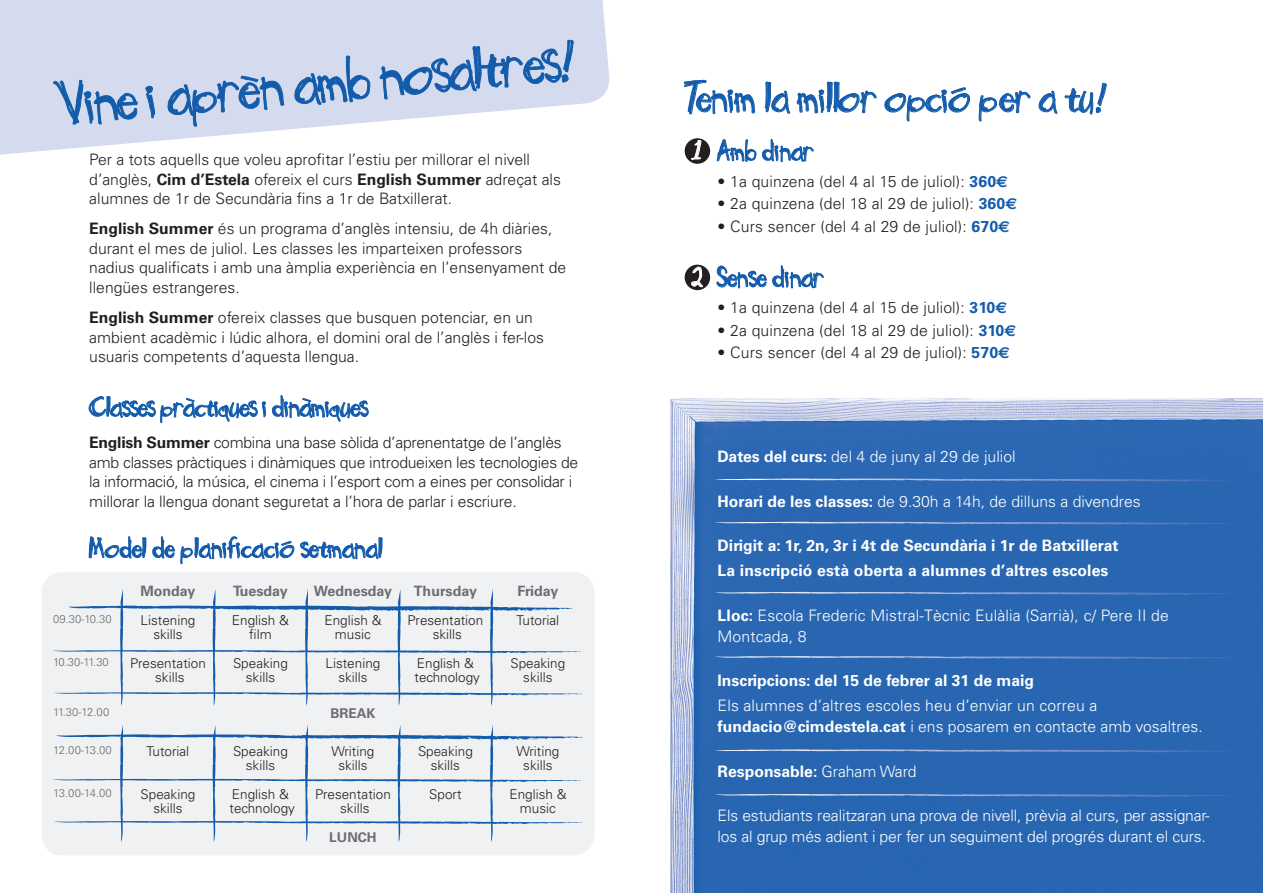
<style>
.page{position:relative;width:1263px;height:893px;background:#fff}
.page>*{position:absolute;margin:0;border:0;box-sizing:border-box;transform-origin:0 0}
.t1{font:51px "Scotty";color:#135cab}
.t2{font:36px "Scotty";letter-spacing:.01em;color:#135cab}
.t3{font:24px "Scotty";letter-spacing:.02em;color:#135cab}
.t4{font:24px "Scotty";color:#135cab}
.t5{font:22.5px "Scotty";color:#fff}
.t6{font:300 15.75px/19.5px "Univers";color:#231f20}
.t7{font:300 15.75px/21px "Univers";color:#fff}
.t8{font:300 15.75px/19.5px "Univers";letter-spacing:-.02em;color:#231f20}
.t9{font:700 15.75px "Univers";color:#fff}
.t10{font:700 14.25px "Univers";color:#6c6d70}
.t11{font:300 13.5px "Univers";color:#231f20}
.t12{font:700 13.5px "Univers";color:#6c6d70}
.t13{font:300 11.25px "Univers";color:#6c6d70}
.s1{font-weight:700}
.s2{font-weight:700;color:#135cab}
.s3{font-family:"Euro Sans";font-weight:700;color:#135cab}
.s4{font-weight:300}
</style>
<div class="page">
<img style="left:670px;top:398px;width:593px;height:495px">
<div style="left:42px;top:572px;width:552px;height:283px;background:#f0f1f2;border-radius:21px"></div>
<svg style="left:0;top:0;width:610px;height:155px;fill:#d5dbee"></svg>
<svg style="left:53px;top:80px;width:85px;height:45px;background:#b3c5e2"></svg>
<svg style="left:146px;top:85px;width:9px;height:33px"></svg>
<svg style="left:167px;top:76px;width:117px;height:51px;background:#b8c8e3"></svg>
<svg style="left:294px;top:56px;width:76px;height:49px;background:#b5c6e2"></svg>
<svg style="left:379px;top:40px;width:196px;height:59px;background:#b9c8e4"></svg>
<svg style="left:88px;top:396px;width:178px;height:27px"></svg>
<svg style="left:272px;top:395px;width:97px;height:27px"></svg>
<svg style="left:89px;top:536px;width:57px;height:22px"></svg>
<svg style="left:152px;top:536px;width:142px;height:29px"></svg>
<svg style="left:300px;top:537px;width:82px;height:23px"></svg>
<svg style="left:53px;top:725px;width:530px;height:117px"></svg>
<svg style="left:53px;top:589px;width:530px;height:117px"></svg>
<svg style="left:715px;top:794px;width:257px;height:2px"></svg>
<svg style="left:715px;top:592px;width:257px;height:2px"></svg>
<svg style="left:715px;top:750px;width:257px;height:2px"></svg>
<svg style="left:715px;top:656px;width:257px;height:2px"></svg>
<svg style="left:715px;top:522px;width:257px;height:2px"></svg>
<svg style="left:715px;top:479px;width:257px;height:2px"></svg>
<svg style="left:884px;top:87px;width:86px;height:35px"></svg>
<svg style="left:978px;top:90px;width:53px;height:32px"></svg>
<svg style="left:1038px;top:90px;width:19px;height:24px"></svg>
<svg style="left:1064px;top:83px;width:43px;height:31px"></svg>
<svg style="left:762px;top:81px;width:115px;height:81px"></svg>
<svg style="left:684px;top:80px;width:72px;height:84px"></svg>
<svg style="left:717px;top:265px;width:107px;height:24px"></svg>
<div style="left:685px;top:265px;width:25px;height:25px;background:#231f20;border-radius:50%"></div>
<svg style="left:691px;top:266px;width:12px;height:22px"></svg>
<p class="t1" style="left:49px;top:77px;width:525px;rotate:-5deg">Vine i aprèn amb nosaltres!</p>
<p class="t6" style="left:89px;top:150px;width:473px">Per a tots aquells que voleu aprofitar l’estiu per millorar el nivell d’anglès, <span class="s1">Cim d’Estela</span> ofereix el curs <span class="s1">English Summer</span> adreçat als alumnes de 1r de Secundària fins a 1r de Batxillerat.</p>
<p class="t6" style="left:89px;top:219px;width:478px"><span class="s1">English Summer</span> és un programa d’anglès intensiu, de 4h diàries, durant el mes de juliol. Les classes les imparteixen professors nadius qualificats i amb una àmplia experiència en l’ensenyament de llengües estrangeres.</p>
<p class="t6" style="left:89px;top:308px;width:456px"><span class="s1">English Summer</span> ofereix classes que busquen potenciar, en un ambient acadèmic i lúdic alhora, el domini oral de l’anglès i fer-los usuaris competents d’aquesta llengua.</p>
<p class="t4" style="left:89px;top:394px;width:280px">Classes pràctiques i dinàmiques</p>
<p class="t8" style="left:89px;top:433px;width:490px"><span class="s1">English Summer</span> combina una base sòlida d’aprenentatge de l’anglès amb classes pràctiques i dinàmiques que introdueixen les tecnologies de la informació, la música, el cinema i l’esport com a eines per consolidar i millorar la llengua donant seguretat a l’hora de parlar i escriure.</p>
<p class="t3" style="left:89px;top:535px;width:295px">Model de planificació setmanal</p>
<p class="t10" style="left:140px;top:583px;width:57px">Monday</p>
<p class="t11" style="left:141px;top:612px;width:56px">Listening</p>
<p class="t11" style="left:153px;top:626px;width:31px">skills</p>
<p class="t11" style="left:130px;top:655px;width:77px">Presentation</p>
<p class="t11" style="left:155px;top:669px;width:31px">skills</p>
<p class="t10" style="left:233px;top:583px;width:56px">Tuesday</p>
<p class="t11" style="left:232px;top:612px;width:59px">English &amp;</p>
<p class="t11" style="left:249px;top:626px;width:24px">film</p>
<p class="t11" style="left:233px;top:655px;width:56px">Speaking</p>
<p class="t11" style="left:246px;top:669px;width:31px">skills</p>
<p class="t10" style="left:414px;top:583px;width:65px">Thursday</p>
<p class="t11" style="left:408px;top:612px;width:77px">Presentation</p>
<p class="t11" style="left:433px;top:626px;width:31px">skills</p>
<p class="t11" style="left:417px;top:655px;width:59px">English &amp;</p>
<p class="t11" style="left:415px;top:669px;width:67px">technology</p>
<p class="t10" style="left:314px;top:583px;width:80px">Wednesday</p>
<p class="t11" style="left:324px;top:612px;width:59px">English &amp;</p>
<p class="t11" style="left:335px;top:626px;width:38px">music</p>
<p class="t11" style="left:326px;top:655px;width:56px">Listening</p>
<p class="t11" style="left:338px;top:669px;width:31px">skills</p>
<p class="t12" style="left:330px;top:705px;width:47px">BREAK</p>
<p class="t11" style="left:331px;top:743px;width:44px">Writing</p>
<p class="t11" style="left:338px;top:757px;width:31px">skills</p>
<p class="t11" style="left:315px;top:786px;width:77px">Presentation</p>
<p class="t11" style="left:340px;top:800px;width:31px">skills</p>
<p class="t12" style="left:329px;top:829px;width:49px">LUNCH</p>
<p class="t10" style="left:517px;top:583px;width:42px">Friday</p>
<p class="t11" style="left:517px;top:612px;width:44px">Tutorial</p>
<p class="t11" style="left:510px;top:655px;width:56px">Speaking</p>
<p class="t11" style="left:523px;top:669px;width:31px">skills</p>
<p class="t13" style="left:53px;top:612px;width:60px">09.30-10.30</p>
<p class="t13" style="left:53px;top:655px;width:57px">10.30-11.30</p>
<p class="t13" style="left:53px;top:705px;width:58px">11.30-12.00</p>
<p class="t13" style="left:53px;top:743px;width:60px">12.00-13.00</p>
<p class="t13" style="left:53px;top:786px;width:60px">13.00-14.00</p>
<p class="t11" style="left:233px;top:743px;width:56px">Speaking</p>
<p class="t11" style="left:246px;top:757px;width:31px">skills</p>
<p class="t11" style="left:232px;top:786px;width:59px">English &amp;</p>
<p class="t11" style="left:230px;top:800px;width:67px">technology</p>
<p class="t11" style="left:418px;top:743px;width:56px">Speaking</p>
<p class="t11" style="left:431px;top:757px;width:31px">skills</p>
<p class="t11" style="left:429px;top:786px;width:34px">Sport</p>
<p class="t11" style="left:147px;top:743px;width:44px">Tutorial</p>
<p class="t11" style="left:141px;top:786px;width:56px">Speaking</p>
<p class="t11" style="left:153px;top:800px;width:31px">skills</p>
<p class="t11" style="left:516px;top:743px;width:44px">Writing</p>
<p class="t11" style="left:523px;top:757px;width:31px">skills</p>
<p class="t11" style="left:509px;top:786px;width:59px">English &amp;</p>
<p class="t11" style="left:520px;top:800px;width:38px">music</p>
<p class="t2" style="left:685px;top:78px;width:422px">Tenim la millor opció per a tu!</p>
<p class="t3" style="left:718px;top:138px;width:97px">Amb dinar</p>
<p class="t6" style="left:718px;top:171px;width:292px">• 1a quinzena (del 4 al 15 de juliol): <span class="s2">360</span><span class="s3">€</span></p>
<p class="t6" style="left:718px;top:194px;width:301px">• 2a quinzena (del 18 al 29 de juliol): <span class="s2">360</span><span class="s3">€</span></p>
<p class="t6" style="left:718px;top:216px;width:294px">• Curs sencer (del 4 al 29 de juliol): <span class="s2">670</span><span class="s3">€</span></p>
<p class="t5" style="left:691px;top:138px;width:11px">1</p>
<p class="t5" style="left:692px;top:265px;width:12px">2</p>
<p class="t3" style="left:718px;top:264px;width:107px">Sense dinar</p>
<p class="t6" style="left:718px;top:298px;width:291px">• 1a quinzena (del 4 al 15 de juliol): <span class="s2">310</span><span class="s3">€</span></p>
<p class="t6" style="left:718px;top:320px;width:300px">• 2a quinzena (del 18 al 29 de juliol): <span class="s2">310</span><span class="s3">€</span></p>
<p class="t6" style="left:718px;top:343px;width:294px">• Curs sencer (del 4 al 29 de juliol): <span class="s2">570</span><span class="s3">€</span></p>
<p class="t7" style="left:718px;top:446px;width:299px"><span class="s1">Dates del curs:</span> del 4 de juny al 29 de juliol</p>
<p class="t7" style="left:718px;top:490px;width:425px"><span class="s1">Horari de les classes:</span> de 9.30h a 14h, de dilluns a divendres</p>
<p class="t9" style="left:718px;top:536px;width:403px">Dirigit a: 1r, 2n, 3r i 4t de Secundària i 1r de Batxillerat</p>
<p class="t9" style="left:718px;top:561px;width:392px">La inscripció està oberta a alumnes d’altres escoles</p>
<p class="t7" style="left:718px;top:604px;width:453px"><span class="s1">Lloc:</span> Escola Frederic Mistral-Tècnic Eulàlia (Sarrià), c/ Pere II de<br>Montcada, 8</p>
<p class="t9" style="left:718px;top:671px;width:318px">Inscripcions: del 15 de febrer al 31 de maig</p>
<p class="t7" style="left:718px;top:695px;width:487px">Els alumnes d’altres escoles heu d’enviar un correu a <span class="s1">fundacio@cimdestela.cat</span> i ens posarem en contacte amb vosaltres.</p>
<p class="t9" style="left:718px;top:762px;width:201px">Responsable: <span class="s4">Graham Ward</span></p>
<p class="t7" style="left:718px;top:805px;width:493px">Els estudiants realitzaran una prova de nivell, prèvia al curs, per assignar&shy;los al grup més adient i per fer un seguiment del progrés durant el curs.</p>
</div>
